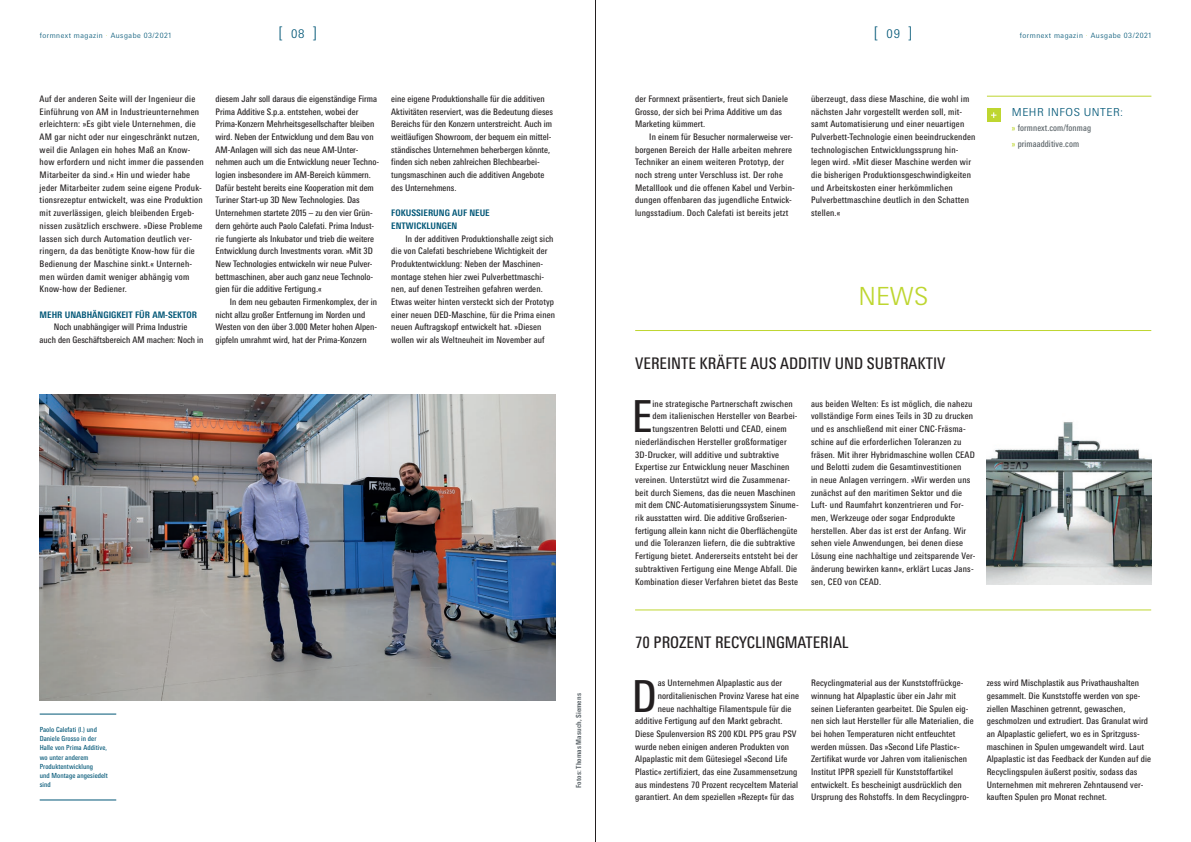
<style>
.page{position:relative;width:1191px;height:842px;background:#fff}
.page>*{position:absolute;margin:0;border:0;box-sizing:border-box;transform-origin:0 0}
.t1{font:condensed 44.1px "Messe Univers";color:#231f20}
.t2{font:300 25px "Messe Univers";color:#bed630}
.t3{font:condensed 16px "Messe Univers";color:#231f20}
.t4{font:300 16px "Messe Univers";color:#005676}
.t5{font:300 11px "Messe Univers";letter-spacing:.04em;color:#005676}
.t6{font:condensed 9px/12.7px "Messe Univers";letter-spacing:.01em;color:#231f20}
.t7{font:700 condensed 9px/12.7px "Messe Univers";color:#005676}
.t8{font:condensed 9px/15.1px "Messe Univers";letter-spacing:.01em;color:#576065}
.t9{font:300 7.3px "Messe Univers";letter-spacing:.07em;color:#005676}
.t10{font:condensed 7px/9.1px "Messe Univers";letter-spacing:.01em;color:#005676}
.t11{font:700 condensed 7px "Messe Univers";letter-spacing:.01em;color:#576065}
.s1{color:#bed630}
.s2{font-size:12px}
</style>
<div class="page">
<img style="left:986px;top:422px;width:165px;height:162px">
<img style="left:40px;top:394px;width:516px;height:307px">
<hr style="left:635px;top:609px;width:516px;height:1px;background:#bed630">
<hr style="left:635px;top:330px;width:516px;height:1px;background:#bed630">
<hr style="left:987px;top:96px;width:164px;height:1px;background:#bed630">
<div style="left:987px;top:108px;width:13px;height:14px;background:#bed630"></div>
<svg style="left:991px;top:112px;width:5px;height:6px"></svg>
<hr style="left:40px;top:799px;width:76px;height:1px;background:#005676">
<hr style="left:40px;top:713px;width:76px;height:1px;background:#005676">
<hr style="left:595px;top:0;width:1px;height:842px;background:#231f20">
<p class="t9" style="left:40px;top:31px;width:133px">formnext magazin <span class="s1">·</span> Ausgabe 03/2021</p>
<h3 class="t4" style="left:278px;top:23px;width:40px">[<span class="s2">08</span>]</h3>
<h3 class="t4" style="left:874px;top:23px;width:40px">[<span class="s2">09</span>]</h3>
<p class="t9" style="left:1019px;top:31px;width:133px">formnext magazin <span class="s1">·</span> Ausgabe 03/2021</p>
<p class="t6" style="left:40px;top:92px;width:166px">Auf der anderen Seite will der Ingenieur die Einführung von AM in Industrieunternehmen erleichtern: »Es gibt viele Unternehmen, die AM gar nicht oder nur eingeschränkt nutzen, weil die Anlagen ein hohes Maß an Know&shy;how erfordern und nicht immer die passenden Mitarbeiter da sind.« Hin und wieder habe jeder Mitarbeiter zudem seine eigene Produk&shy;tionsrezeptur entwickelt, was eine Produktion mit zuverlässigen, gleich bleibenden Ergeb&shy;nissen zusätzlich erschwere. »Diese Probleme lassen sich durch Automation deutlich ver&shy;ringern, da das benötigte Know-how für die Bedienung der Maschine sinkt.« Unterneh&shy;men würden damit weniger abhängig vom Know-how der Bediener.</p>
<p class="t7" style="left:40px;top:308px;width:159px">MEHR UNABHÄNGIGKEIT FÜR AM-SEKTOR</p>
<p class="t6" style="left:40px;top:321px;width:165px;text-align:center">Noch unabhängiger will Prima Industrie<br>auch den Geschäftsbereich AM machen: Noch in</p>
<p class="t6" style="left:215px;top:92px;width:165px">diesem Jahr soll daraus die eigenständige Firma Prima Additive S.p.a. entstehen, wobei der Prima-Konzern Mehrheitsgesellschafter bleiben wird. Neben der Entwicklung und dem Bau von AM-Anlagen will sich das neue AM-Unter&shy;nehmen auch um die Entwicklung neuer Techno&shy;logien insbesondere im AM-Bereich kümmern.<br>Dafür besteht bereits eine Kooperation mit dem Turiner Start-up 3D New Technologies. Das Unternehmen startete 2015 – zu den vier Grün&shy;dern gehörte auch Paolo Calefati. Prima Indust&shy;rie fungierte als Inkubator und trieb die weitere Entwicklung durch Investments voran. »Mit 3D New Technologies entwickeln wir neue Pulver&shy;bettmaschinen, aber auch ganz neue Technolo&shy;gien für die additive Fertigung.«</p>
<p class="t6" style="left:215px;top:295px;width:163px;text-indent:14px">In dem neu gebauten Firmenkomplex, der in nicht allzu großer Entfernung im Norden und Westen von den über 3.000 Meter hohen Alpen&shy;gipfeln umrahmt wird, hat der Prima-Konzern</p>
<p class="t6" style="left:391px;top:92px;width:163px">eine eigene Produktionshalle für die additiven Aktivitäten reserviert, was die Bedeutung dieses Bereichs für den Konzern unterstreicht. Auch im weitläufigen Showroom, der bequem ein mittel&shy;ständisches Unternehmen beherbergen könnte, finden sich neben zahlreichen Blechbearbei&shy;tungsmaschinen auch die additiven Angebote des Unternehmens.</p>
<p class="t7" style="left:391px;top:206px;width:100px">FOKUSSIERUNG AUF NEUE<br>ENTWICKLUNGEN</p>
<p class="t6" style="left:391px;top:232px;width:165px;text-indent:14px">In der additiven Produktionshalle zeigt sich die von Calefati beschriebene Wichtigkeit der Produktentwicklung: Neben der Maschinen&shy;montage stehen hier zwei Pulverbettmaschi&shy;nen, auf denen Testreihen gefahren werden.<br>Etwas weiter hinten versteckt sich der Prototyp einer neuen DED-Maschine, für die Prima einen neuen Auftragskopf entwickelt hat. »Diesen wollen wir als Weltneuheit im November auf</p>
<p class="t10" style="left:40px;top:725px;width:70px">Paolo Calefati (l.) und<br>Daniele Grosso in der<br>Halle von Prima Additive, wo unter anderem<br>Produktentwicklung<br>und Montage angesiedelt sind</p>
<p class="t11" style="left:574px;top:788px;width:96px;rotate:-90deg">Fotos: Thomas Masuch, Siemens</p>
<p class="t6" style="left:635px;top:92px;width:154px">der Formnext präsentiert«, freut sich Daniele<br>Grosso, der sich bei Prima Additive um das<br>Marketing kümmert.</p>
<p class="t6" style="left:635px;top:130px;width:161px;text-indent:14px">In einem für Besucher normalerweise ver&shy;borgenen Bereich der Halle arbeiten mehrere Techniker an einem weiteren Prototyp, der noch streng unter Verschluss ist. Der rohe Metalllook und die offenen Kabel und Verbin&shy;dungen offenbaren das jugendliche Entwick&shy;lungsstadium. Doch Calefati ist bereits jetzt</p>
<p class="t6" style="left:811px;top:92px;width:166px">überzeugt, dass diese Maschine, die wohl im nächsten Jahr vorgestellt werden soll, mit&shy;samt Automatisierung und einer neuartigen Pulverbett-Technologie einen beeindruckenden technologischen Entwicklungssprung hin&shy;legen wird. »Mit dieser Maschine werden wir die bisherigen Produktionsgeschwindigkeiten und Arbeitskosten einer herkömmlichen Pulverbettmaschine deutlich in den Schatten stellen.«</p>
<p class="t5" style="left:1012px;top:106px;width:113px">MEHR INFOS UNTER:</p>
<p class="t8" style="left:1012px;top:121px;width:81px"><span class="s1">»</span> formnext.com/fonmag <span class="s1">»</span> primaadditive.com</p>
<h2 class="t2" style="left:858px;top:281px;width:71px">NEWS</h2>
<h3 class="t3" style="left:635px;top:353px;width:312px">VEREINTE KRÄFTE AUS ADDITIV UND SUBTRAKTIV</h3>
<h1 class="t1" style="left:632px;top:389px;width:22px">E</h1>
<p class="t6" style="left:652px;top:397px;width:142px">ine strategische Partnerschaft zwischen</p>
<p class="t6" style="left:652px;top:410px;width:147px">dem italienischen Hersteller von Bearbei-</p>
<p class="t6" style="left:652px;top:422px;width:136px">tungszentren Belotti und CEAD, einem</p>
<p class="t6" style="left:635px;top:435px;width:153px">niederländischen Hersteller großformatiger</p>
<p class="t6" style="left:635px;top:448px;width:145px">3D-Drucker, will additive und subtraktive</p>
<p class="t6" style="left:635px;top:460px;width:156px">Expertise zur Entwicklung neuer Maschinen</p>
<p class="t6" style="left:635px;top:473px;width:156px">vereinen. Unterstützt wird die Zusammenar-</p>
<p class="t6" style="left:635px;top:486px;width:162px">beit durch Siemens, das die neuen Maschinen</p>
<p class="t6" style="left:635px;top:499px;width:165px">mit dem CNC-Automatisierungssystem Sinume-</p>
<p class="t6" style="left:635px;top:511px;width:153px">rik ausstatten wird. Die additive Großserien-</p>
<p class="t6" style="left:635px;top:524px;width:164px">fertigung allein kann nicht die Oberflächengüte</p>
<p class="t6" style="left:635px;top:537px;width:161px">und die Toleranzen liefern, die die subtraktive</p>
<p class="t6" style="left:635px;top:549px;width:164px">Fertigung bietet. Andererseits entsteht bei der</p>
<p class="t6" style="left:635px;top:562px;width:163px">subtraktiven Fertigung eine Menge Abfall. Die</p>
<p class="t6" style="left:635px;top:575px;width:164px">Kombination dieser Verfahren bietet das Beste</p>
<p class="t6" style="left:811px;top:397px;width:166px">aus beiden Welten: Es ist möglich, die nahezu vollständige Form eines Teils in 3D zu drucken und es anschließend mit einer CNC-Fräsma&shy;schine auf die erforderlichen Toleranzen zu fräsen. Mit ihrer Hybridmaschine wollen CEAD und Belotti zudem die Gesamtinvestitionen<br>in neue Anlagen verringern. »Wir werden uns zunächst auf den maritimen Sektor und die Luft- und Raumfahrt konzentrieren und For&shy;men, Werkzeuge oder sogar Endprodukte herstellen. Aber das ist erst der Anfang. Wir sehen viele Anwendungen, bei denen diese Lösung eine nachhaltige und zeitsparende Ver&shy;änderung bewirken kann«, erklärt Lucas Jans&shy;sen, CEO von CEAD.</p>
<h3 class="t3" style="left:635px;top:632px;width:215px">70 PROZENT RECYCLINGMATERIAL</h3>
<h1 class="t1" style="left:632px;top:669px;width:27px">D</h1>
<p class="t6" style="left:658px;top:676px;width:126px">as Unternehmen Alpaplastic aus der</p>
<p class="t6" style="left:658px;top:689px;width:143px">norditalienischen Provinz Varese hat eine</p>
<p class="t6" style="left:658px;top:702px;width:135px">neue nachhaltige Filamentspule für die</p>
<p class="t6" style="left:635px;top:714px;width:149px">additive Fertigung auf den Markt gebracht.</p>
<p class="t6" style="left:635px;top:727px;width:163px">Diese Spulenversion RS 200 KDL PP5 grau PSV</p>
<p class="t6" style="left:635px;top:740px;width:155px">wurde neben einigen anderen Produkten von</p>
<p class="t6" style="left:635px;top:753px;width:154px">Alpaplastic mit dem Gütesiegel »Second Life</p>
<p class="t6" style="left:635px;top:765px;width:164px">Plastic« zertifiziert, das eine Zusammensetzung</p>
<p class="t6" style="left:635px;top:778px;width:165px">aus mindestens 70 Prozent recyceltem Material</p>
<p class="t6" style="left:635px;top:791px;width:160px">garantiert. An dem speziellen »Rezept« für das</p>
<p class="t6" style="left:811px;top:676px;width:164px">Recyclingmaterial aus der Kunststoffrückge&shy;winnung hat Alpaplastic über ein Jahr mit seinen Lieferanten gearbeitet. Die Spulen eig&shy;nen sich laut Hersteller für alle Materialien, die bei hohen Temperaturen nicht entfeuchtet werden müssen. Das »Second Life Plastic«- Zertifikat wurde vor Jahren vom italienischen Institut IPPR speziell für Kunststoffartikel entwickelt. Es bescheinigt ausdrücklich den Ursprung des Rohstoffs. In dem Recyclingpro-</p>
<p class="t6" style="left:986px;top:676px;width:166px">zess wird Mischplastik aus Privathaushalten gesammelt. Die Kunststoffe werden von spe&shy;ziellen Maschinen getrennt, gewaschen, geschmolzen und extrudiert. Das Granulat wird an Alpaplastic geliefert, wo es in Spritzguss&shy;maschinen in Spulen umgewandelt wird. Laut Alpaplastic ist das Feedback der Kunden auf die Recyclingspulen äußerst positiv, sodass das Unternehmen mit mehreren Zehntausend ver&shy;kauften Spulen pro Monat rechnet.</p>
</div>
